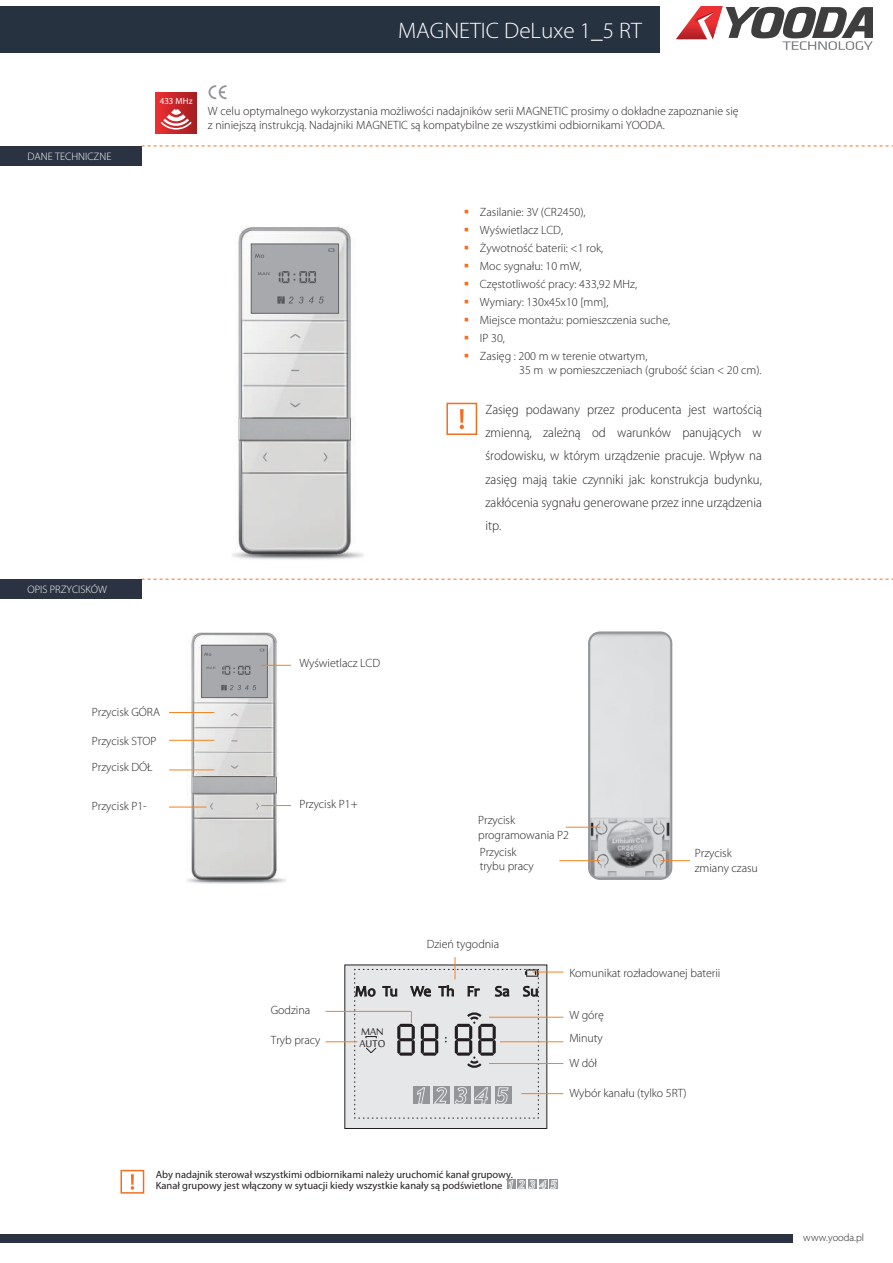
<style>
.page{position:relative;width:893px;height:1263px;background:#fff}
.page>*{position:absolute;margin:0;border:0;box-sizing:border-box;transform-origin:0 0}
.t1{font:300 22.5px "Myriad Pro";color:#fff}
.t2{font:15px "Candara";color:#231f20}
.t3{font:300 13.5px/23.2px "Myriad Pro";color:#231f20;text-align:justify;scale:.95 1}
.t4{font:13.5px/12px "Sakkal Majalla";color:#231f20}
.t5{font:300 12px/14.4px "Myriad Pro";color:#231f20}
.t6{font:300 10.8px "Myriad Pro";color:#fff}
.t7{font:10.5px/11.1px "Myriad Pro";color:#231f20}
.t8{font:300 10.5px "Myriad Pro";color:#231f20}
.t9{font:9px "Myriad Pro";color:#fff}
.s1{color:#f36e21}
</style>
<div class="page">
<img style="left:187px;top:632px;width:105px;height:252px">
<img style="left:209px;top:837px;width:55px;height:15px">
<div style="left:201px;top:645px;width:66px;height:53px;background:#a8a9ad;border:1px solid #67696b"></div>
<svg style="left:221px;top:685px;width:35px;height:5px"></svg>
<svg style="left:204px;top:653px;width:7px;height:3px"></svg>
<svg style="left:206px;top:666px;width:9px;height:3px"></svg>
<svg style="left:222px;top:666px;width:28px;height:9px"></svg>
<img style="left:435px;top:578px;width:363px;height:407px">
<div style="left:588px;top:631px;width:84px;height:249px;border:2px solid #939598;border-radius:11px"></div>
<div style="left:345px;top:965px;width:202px;height:164px;background:#e6e7e9;border:1px solid #231f20"></div>
<div style="left:0;top:6px;width:660px;height:47px;background:#273241"></div>
<div style="left:0;top:146px;width:142px;height:19px;background:#2b3241"></div>
<svg style="left:676px;top:6px;width:197px;height:44px"></svg>
<div style="left:0;top:1234px;width:792px;height:9px;background:#2b3241"></div>
<svg style="left:208px;top:85px;width:18px;height:14px"></svg>
<svg style="left:142px;top:146px;width:751px;height:1px"></svg>
<svg style="left:142px;top:579px;width:751px;height:1px"></svg>
<div style="left:0;top:579px;width:142px;height:19px;background:#2b3241"></div>
<svg style="left:460px;top:409px;width:4px;height:20px"></svg>
<div style="left:446px;top:403px;width:31px;height:32px;border:2px solid #f36e21"></div>
<div style="left:156px;top:93px;width:41px;height:41px;background:linear-gradient(to right,#eb2e32,#a31d21)"></div>
<svg style="left:161px;top:109px;width:31px;height:21px"></svg>
<hr style="left:169px;top:712px;width:45px;height:1px;background:#f58220">
<hr style="left:169px;top:740px;width:45px;height:1px;background:#f58220">
<hr style="left:169px;top:770px;width:45px;height:1px;background:#f58220">
<hr style="left:169px;top:807px;width:37px;height:1px;background:#f58220">
<hr style="left:261px;top:805px;width:30px;height:1px;background:#f58220">
<hr style="left:566px;top:827px;width:34px;height:1px;background:#f58220">
<hr style="left:559px;top:860px;width:41px;height:1px;background:#f58220">
<hr style="left:660px;top:860px;width:30px;height:1px;background:#f58220">
<hr style="left:261px;top:665px;width:30px;height:1px;background:#f58220">
<hr style="left:325px;top:1011px;width:86px;height:1px;background:#f58220">
<hr style="left:325px;top:1041px;width:32px;height:1px;background:#f58220">
<hr style="left:489px;top:1017px;width:74px;height:1px;background:#f58220">
<hr style="left:533px;top:972px;width:30px;height:1px;background:#f58220">
<hr style="left:500px;top:1041px;width:63px;height:1px;background:#f58220">
<hr style="left:489px;top:1063px;width:74px;height:1px;background:#f58220">
<hr style="left:521px;top:1093px;width:42px;height:1px;background:#f58220">
<svg style="left:131px;top:1174px;width:3px;height:16px"></svg>
<div style="left:120px;top:1170px;width:24px;height:23px;border:2px solid #f36e21"></div>
<div style="left:550px;top:1180px;width:8px;height:9px;background:#939598"></div>
<svg style="left:507px;top:1180px;width:2px;height:9px"></svg>
<svg style="left:509px;top:1180px;width:48px;height:9px"></svg>
<img style="left:229px;top:226px;width:184px;height:354px">
<div style="left:251px;top:244px;width:88px;height:69px;background:#a8a9ad;border:1px solid #67696b"></div>
<svg style="left:277px;top:296px;width:47px;height:8px"></svg>
<svg style="left:328px;top:249px;width:6px;height:3px"></svg>
<svg style="left:255px;top:254px;width:9px;height:4px"></svg>
<svg style="left:258px;top:272px;width:11px;height:3px"></svg>
<svg style="left:279px;top:271px;width:37px;height:12px"></svg>
<svg style="left:354px;top:957px;width:185px;height:162px"></svg>
<p class="t6" style="left:27px;top:150px;width:85px">DANE TECHNICZNE</p>
<p class="t6" style="left:27px;top:584px;width:81px">OPIS PRZYCISKÓW</p>
<h1 class="t1" style="left:398px;top:19px;width:245px">MAGNETIC DeLuxe 1_5 RT</h1>
<p class="t9" style="left:160px;top:95px;width:34px">433 MHz</p>
<p class="t5" style="left:208px;top:105px;width:532px;line-height:13.5px">W celu optymalnego wykorzystania możliwości nadajników serii MAGNETIC prosimy o dokładne zapoznanie się z niniejszą instrukcją. Nadajniki MAGNETIC są kompatybilne ze wszystkimi odbiornikami YOODA.</p>
<p class="t5" style="left:464px;top:205px;width:123px"><span class="s1">▪</span> Zasilanie: 3V (CR2450),</p>
<p class="t5" style="left:464px;top:223px;width:101px"><span class="s1">▪</span> Wyświetlacz LCD,</p>
<p class="t5" style="left:464px;top:241px;width:141px"><span class="s1">▪</span> Żywotność baterii: &lt;1 rok,</p>
<p class="t5" style="left:464px;top:259px;width:119px"><span class="s1">▪</span> Moc sygnału: 10 mW,</p>
<p class="t5" style="left:464px;top:277px;width:175px"><span class="s1">▪</span> Częstotliwość pracy: 433,92 MHz,</p>
<p class="t5" style="left:464px;top:295px;width:146px"><span class="s1">▪</span> Wymiary: 130x45x10 [mm],</p>
<p class="t5" style="left:464px;top:313px;width:208px"><span class="s1">▪</span> Miejsce montażu: pomieszczenia suche,</p>
<p class="t5" style="left:464px;top:331px;width:42px"><span class="s1">▪</span> IP 30,</p>
<p class="t5" style="left:519px;top:349px;width:244px;text-indent:-55px"><span class="s1">▪</span> Zasięg : 200 m w terenie otwartym,<br>35 m w pomieszczeniach (grubość ścian &lt; 20 cm).</p>
<p class="t3" style="left:485px;top:398px;width:292px">Zasięg podawany przez producenta jest wartością zmienną, zależną od warunków panujących w środowisku, w którym urządzenie pracuje. Wpływ na zasięg mają takie czynniki jak: konstrukcja budynku, zakłócenia sygnału generowane przez inne urządzenia itp.</p>
<p class="t5" style="left:299px;top:656px;width:82px">Wyświetlacz LCD</p>
<p class="t5" style="left:92px;top:705px;width:70px">Przycisk GÓRA</p>
<p class="t5" style="left:92px;top:734px;width:66px">Przycisk STOP</p>
<p class="t5" style="left:92px;top:760px;width:62px">Przycisk DÓŁ</p>
<p class="t5" style="left:92px;top:799px;width:56px">Przycisk P1-</p>
<p class="t5" style="left:299px;top:797px;width:60px">Przycisk P1+</p>
<p class="t5" style="left:478px;top:813px;width:92px">Przycisk programowania P2</p>
<p class="t5" style="left:480px;top:845px;width:56px">Przycisk trybu pracy</p>
<p class="t5" style="left:695px;top:846px;width:65px">Przycisk zmiany czasu</p>
<p class="t5" style="left:427px;top:937px;width:74px">Dzień tygodnia</p>
<p class="t5" style="left:569px;top:966px;width:153px">Komunikat rozładowanej baterii</p>
<p class="t5" style="left:271px;top:1003px;width:41px">Godzina</p>
<p class="t5" style="left:271px;top:1033px;width:51px">Tryb pracy</p>
<p class="t2" style="left:355px;top:982px;width:185px">Mo Tu We Th Fr Sa Su</p>
<p class="t4" style="left:360px;top:1026px;width:27px">MAN<br>AUTO</p>
<p class="t7" style="left:156px;top:1168px;width:359px">Aby nadajnik sterował wszystkimi odbiornikami należy uruchomić kanał grupowy.<br>Kanał grupowy jest włączony w sytuacji kiedy wszystkie kanały są podświetlone</p>
<p class="t5" style="left:569px;top:1008px;width:36px">W górę</p>
<p class="t5" style="left:569px;top:1031px;width:35px">Minuty</p>
<p class="t5" style="left:569px;top:1056px;width:29px">W dół</p>
<p class="t5" style="left:569px;top:1086px;width:119px">Wybór kanału (tylko 5RT)</p>
<p class="t8" style="left:803px;top:1231px;width:62px">www.yooda.pl</p>
</div>
